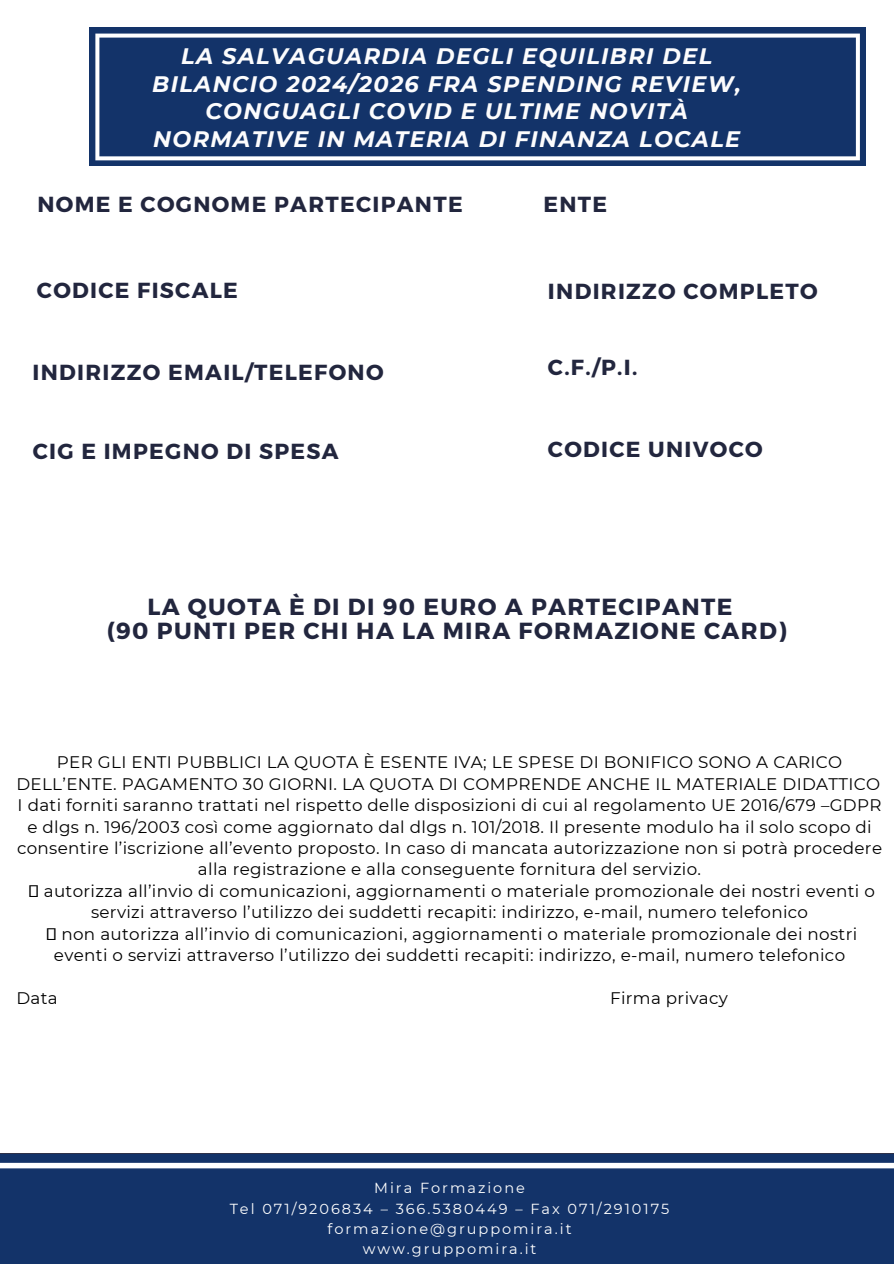
<style>
.page{position:relative;width:894px;height:1264px;background:#fff}
.page>*{position:absolute;margin:0;border:0;box-sizing:border-box;transform-origin:0 0}
.t1{font:700 23.25px/23.7px "Montserrat";letter-spacing:.06em;color:#22263e;text-align:center}
.t2{font:italic 700 22.35px/27.5px "Montserrat";letter-spacing:.06em;color:#fcfcfd;text-align:center}
.t3{font:700 21.75px "Montserrat";letter-spacing:.06em;color:#22263e}
.t4{font:16.8px "Montserrat";letter-spacing:.02em;color:#000}
.t5{font:14.55px "Montserrat";letter-spacing:.135em;color:#fff}
</style>
<div class="page">
<svg style="left:89px;top:28px;width:776px;height:138px;background:#254274"></svg>
<svg style="left:95px;top:34px;width:764px;height:126px;background:#213f72"></svg>
<div style="left:0;top:1154px;width:893px;height:109px;background:#133369"></div>
<svg style="left:0;top:1162px;width:893px;height:7px;background:#cdd3df"></svg>
<p class="t2" style="left:152px;top:43px;width:590px">LA SALVAGUARDIA DEGLI EQUILIBRI DEL BILANCIO 2024/2026 FRA SPENDING REVIEW, CONGUAGLI COVID E ULTIME NOVITÀ NORMATIVE IN MATERIA DI FINANZA LOCALE</p>
<h1 class="t3" style="left:37px;top:190px;width:426px">NOME E COGNOME PARTECIPANTE</h1>
<h1 class="t3" style="left:543px;top:190px;width:65px">ENTE</h1>
<h1 class="t3" style="left:37px;top:276px;width:202px">CODICE FISCALE</h1>
<h1 class="t3" style="left:548px;top:277px;width:271px">INDIRIZZO COMPLETO</h1>
<h2 class="t3" style="left:33px;top:358px;width:352px">INDIRIZZO EMAIL/TELEFONO</h2>
<h2 class="t3" style="left:548px;top:353px;width:91px">C.F./P.I.</h2>
<p class="t3" style="left:33px;top:437px;width:307px">CIG E IMPEGNO DI SPESA</p>
<p class="t3" style="left:548px;top:435px;width:216px">CODICE UNIVOCO</p>
<p class="t1" style="left:107px;top:594px;width:681px">LA QUOTA È DI DI 90 EURO A PARTECIPANTE<br>(90 PUNTI PER CHI HA LA MIRA FORMAZIONE CARD)</p>
<h1 class="t4" style="left:57px;top:752px;width:786px">PER GLI ENTI PUBBLICI LA QUOTA È ESENTE IVA; LE SPESE DI BONIFICO SONO A CARICO</h1>
<h1 class="t4" style="left:16px;top:773px;width:865px">DELL’ENTE. PAGAMENTO 30 GIORNI. LA QUOTA DI COMPRENDE ANCHE IL MATERIALE DIDATTICO</h1>
<h1 class="t4" style="left:18px;top:795px;width:865px">I dati forniti saranno trattati nel rispetto delle disposizioni di cui al regolamento UE 2016/679 –GDPR</h1>
<h1 class="t4" style="left:27px;top:816px;width:845px">e dlgs n. 196/2003 così come aggiornato dal dlgs n. 101/2018. Il presente modulo ha il solo scopo di</h1>
<h1 class="t4" style="left:17px;top:837px;width:866px">consentire l’iscrizione all’evento proposto. In caso di mancata autorizzazione non si potrà procedere</h1>
<h1 class="t4" style="left:198px;top:859px;width:504px">alla registrazione e alla conseguente fornitura del servizio.</h1>
<h1 class="t4" style="left:44px;top:880px;width:832px">autorizza all’invio di comunicazioni, aggiornamenti o materiale promozionale dei nostri eventi o</h1>
<h1 class="t4" style="left:91px;top:901px;width:718px">servizi attraverso l’utilizzo dei suddetti recapiti: indirizzo, e-mail, numero telefonico</h1>
<h1 class="t4" style="left:61px;top:923px;width:797px">non autorizza all’invio di comunicazioni, aggiornamenti o materiale promozionale dei nostri</h1>
<h1 class="t4" style="left:54px;top:944px;width:792px">eventi o servizi attraverso l’utilizzo dei suddetti recapiti: indirizzo, e-mail, numero telefonico</h1>
<h1 class="t4" style="left:16px;top:987px;width:43px">Data</h1>
<h1 class="t4" style="left:610px;top:987px;width:119px">Firma privacy</h1>
<h1 class="t5" style="left:374px;top:1179px;width:152px">Mira Formazione</h1>
<h1 class="t5" style="left:229px;top:1199px;width:441px">Tel 071/9206834 – 366.5380449 – Fax 071/2910175</h1>
<h1 class="t5" style="left:327px;top:1219px;width:245px">formazione@gruppomira.it</h1>
<h1 class="t5" style="left:362px;top:1239px;width:175px">www.gruppomira.it</h1>
</div>
